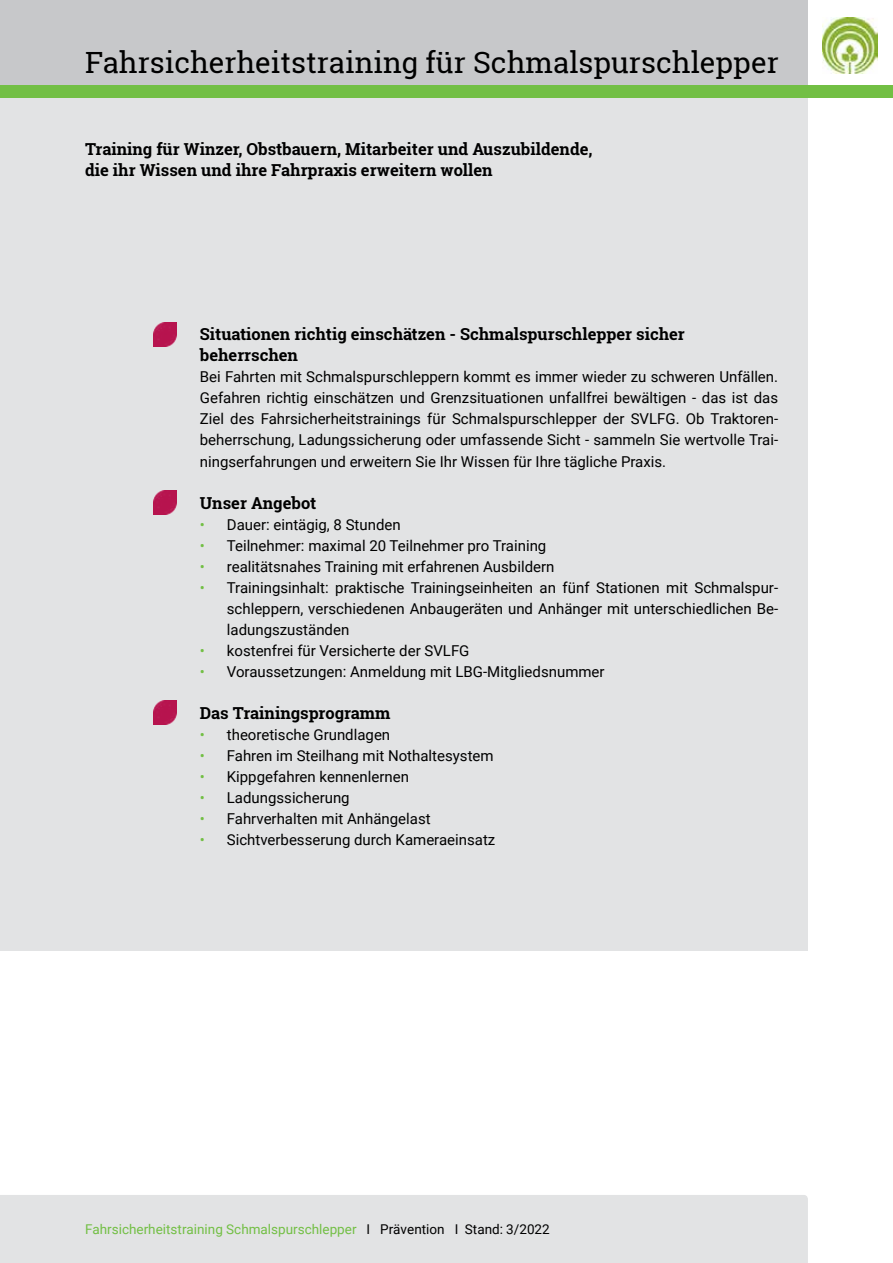
<style>
.page{position:relative;width:893px;height:1263px;background:#fff}
.page>*{position:absolute;margin:0;border:0;box-sizing:border-box;transform-origin:0 0}
.t1{font:29.25px "Roboto Slab";color:#000}
.t2{font:700 16.5px/21px "Roboto Slab";color:#000}
.t3{font:15px/21px "Roboto";color:#000;text-align:justify}
.t4{font:13.5px "Roboto";color:#72bf44}
.s1{color:#72bf44}
.s2{color:#000}
</style>
<div class="page">
<div style="left:0;top:0;width:893px;height:91px;background:#c7c8ca"></div>
<div style="left:808px;top:0;width:85px;height:91px;background:#fff"></div>
<div style="left:0;top:85px;width:893px;height:13px;background:#72bf44"></div>
<div style="left:0;top:1195px;width:808px;height:68px;background:#e2e3e4"></div>
<img style="left:822px;top:18px;width:56px;height:55px">
<div style="left:0;top:98px;width:808px;height:852px;background:#e2e3e4"></div>
<img style="left:153px;top:323px;width:24px;height:23px">
<img style="left:153px;top:491px;width:24px;height:23px">
<img style="left:153px;top:701px;width:24px;height:23px">
<h1 class="t1" style="left:85px;top:42px;width:695px">Fahrsicherheitstraining für Schmalspurschlepper</h1>
<p class="t2" style="left:85px;top:138px;width:509px">Training für Winzer, Obstbauern, Mitarbeiter und Auszubildende, die ihr Wissen und ihre Fahrpraxis erweitern wollen</p>
<p class="t2" style="left:200px;top:324px;width:486px">Situationen richtig einschätzen - Schmalspurschlepper sicher beherrschen</p>
<p class="t3" style="left:200px;top:366px;width:580px">Bei Fahrten mit Schmalspurschleppern kommt es immer wieder zu schweren Unfällen.<br>Gefahren richtig einschätzen und Grenzsituationen unfallfrei bewältigen - das ist das Ziel des Fahrsicherheitstrainings für Schmalspurschlepper der SVLFG. Ob Traktoren&shy;beherrschung, Ladungssicherung oder umfassende Sicht - sammeln Sie wertvolle Trai&shy;ningserfahrungen und erweitern Sie Ihr Wissen für Ihre tägliche Praxis.</p>
<p class="t2" style="left:200px;top:492px;width:118px">Unser Angebot</p>
<p class="t3" style="left:200px;top:513px;width:202px"><span class="s1">•</span> Dauer: eintägig, 8 Stunden</p>
<p class="t3" style="left:200px;top:534px;width:348px"><span class="s1">•</span> Teilnehmer: maximal 20 Teilnehmer pro Training</p>
<p class="t3" style="left:200px;top:555px;width:356px"><span class="s1">•</span> realitätsnahes Training mit erfahrenen Ausbildern</p>
<p class="t3" style="left:227px;top:576px;width:553px;text-indent:-27px"><span class="s1">•</span> Trainingsinhalt: praktische Trainingseinheiten an fünf Stationen mit Schmalspur&shy;schleppern, verschiedenen Anbaugeräten und Anhänger mit unterschiedlichen Be&shy;ladungszuständen</p>
<p class="t3" style="left:200px;top:639px;width:271px"><span class="s1">•</span> kostenfrei für Versicherte der SVLFG</p>
<p class="t3" style="left:200px;top:660px;width:406px"><span class="s1">•</span> Voraussetzungen: Anmeldung mit LBG-Mitgliedsnummer</p>
<p class="t2" style="left:200px;top:702px;width:192px">Das Trainingsprogramm</p>
<p class="t3" style="left:200px;top:723px;width:192px"><span class="s1">•</span> theoretische Grundlagen</p>
<p class="t3" style="left:200px;top:744px;width:295px"><span class="s1">•</span> Fahren im Steilhang mit Nothaltesystem</p>
<p class="t3" style="left:200px;top:765px;width:211px"><span class="s1">•</span> Kippgefahren kennenlernen</p>
<p class="t3" style="left:200px;top:786px;width:151px"><span class="s1">•</span> Ladungssicherung</p>
<p class="t3" style="left:200px;top:807px;width:232px"><span class="s1">•</span> Fahrverhalten mit Anhängelast</p>
<p class="t3" style="left:200px;top:828px;width:297px"><span class="s1">•</span> Sichtverbesserung durch Kameraeinsatz</p>
<p class="t4" style="left:85px;top:1219px;width:466px">Fahrsicherheitstraining Schmalspurschlepper <span class="s2">I Prävention I Stand: 3/2022</span></p>
</div>
